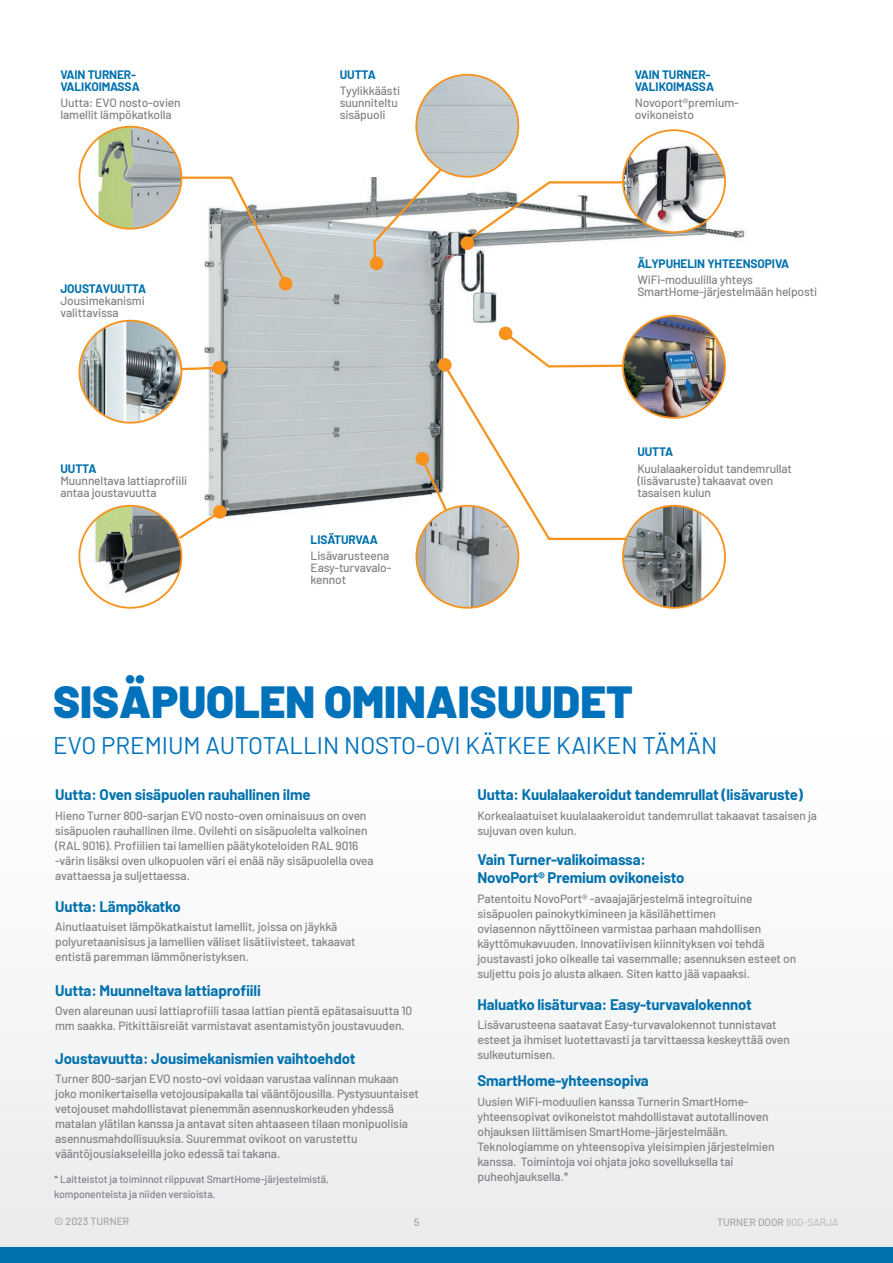
<style>
.page{position:relative;width:893px;height:1263px;background:#fff}
.page>*{position:absolute;margin:0;border:0;box-sizing:border-box;transform-origin:0 0}
.t1{font:900 45px "Barlow";color:#0072bc}
.t2{font:24px "Barlow";color:#0072bc}
.t3{font:700 15px/18px "Barlow";letter-spacing:-.01em;color:#0071ad}
.t4{font:500 12px/15px "Barlow";letter-spacing:-.01em;color:#808285}
.t5{font:700 12px/12px "Barlow";letter-spacing:-.01em;color:#0071ad}
.t6{font:500 10.5px/15px "Barlow";letter-spacing:-.01em;color:#808285}
.t7{font:500 10.5px "Barlow";color:#a5a4a3}
.s1{font-weight:300}
</style>
<div class="page">
<div style="left:0;top:679px;width:893px;height:569px;background:#f7f7f8"></div>
<div style="left:0;top:1247px;width:893px;height:16px;background:#0071ad"></div>
<img style="left:203px;top:178px;width:542px;height:431px">
<img style="left:416px;top:75px;width:102px;height:102px;border-radius:51px">
<div style="left:415px;top:74px;width:104px;height:104px;border:2px solid #f7931d;border-radius:50%"></div>
<img style="left:416px;top:506px;width:102px;height:102px;border-radius:51px">
<img style="left:623px;top:130px;width:102px;height:102px;border-radius:51px">
<div style="left:622px;top:129px;width:104px;height:104px;border:2px solid #f7931d;border-radius:50%"></div>
<svg style="left:177px;top:511px;width:43px;height:30px"></svg>
<svg style="left:177px;top:175px;width:111px;height:110px"></svg>
<svg style="left:372px;top:166px;width:72px;height:100px"></svg>
<svg style="left:461px;top:180px;width:166px;height:66px"></svg>
<svg style="left:419px;top:330px;width:212px;height:230px"></svg>
<img style="left:623px;top:316px;width:102px;height:102px;border-radius:51px">
<div style="left:622px;top:315px;width:104px;height:104px;border:2px solid #f7931d;border-radius:50%"></div>
<div style="left:370px;top:256px;width:13px;height:14px;background:#f7931d;border-radius:50%"></div>
<div style="left:279px;top:277px;width:13px;height:14px;background:#f7931d;border-radius:50%"></div>
<svg style="left:181px;top:360px;width:46px;height:15px"></svg>
<div style="left:213px;top:505px;width:14px;height:14px;background:#f7931d;border-radius:50%"></div>
<div style="left:415px;top:452px;width:14px;height:13px;background:#f7931d;border-radius:50%"></div>
<div style="left:438px;top:358px;width:14px;height:14px;background:#f7931d;border-radius:50%"></div>
<div style="left:499px;top:327px;width:13px;height:13px;background:#f7931d;border-radius:50%"></div>
<div style="left:460px;top:236px;width:14px;height:14px;background:#f7931d;border-radius:50%"></div>
<img style="left:623px;top:506px;width:102px;height:102px;border-radius:51px">
<div style="left:622px;top:505px;width:104px;height:104px;border:2px solid #f7931d;border-radius:50%"></div>
<img style="left:79px;top:321px;width:102px;height:101px">
<div style="left:78px;top:320px;width:104px;height:104px;border:2px solid #f7931d;border-radius:50%"></div>
<img style="left:79px;top:127px;width:102px;height:102px;border-radius:51px">
<div style="left:78px;top:126px;width:104px;height:104px;border:2px solid #f7931d;border-radius:50%"></div>
<img style="left:79px;top:506px;width:102px;height:102px;border-radius:51px">
<div style="left:78px;top:505px;width:104px;height:104px;border:2px solid #f7931d;border-radius:50%"></div>
<p class="t5" style="left:60px;top:67px;width:81px">VAIN TURNER-<br>VALIKOIMASSA</p>
<p class="t4" style="left:60px;top:96px;width:122px;line-height:12px">Uutta: EVO nosto-ovien lamellit lämpökatkolla</p>
<p class="t5" style="left:60px;top:281px;width:87px">JOUSTAVUUTTA</p>
<p class="t4" style="left:60px;top:293px;width:86px;line-height:12px">Jousimekanismi valittavissa</p>
<p class="t5" style="left:60px;top:462px;width:37px">UUTTA</p>
<p class="t4" style="left:60px;top:474px;width:128px;line-height:12px">Muunneltava lattiaprofiili antaa joustavuutta</p>
<p class="t5" style="left:340px;top:67px;width:37px">UUTTA</p>
<p class="t4" style="left:340px;top:84px;width:62px;line-height:12px">Tyylikkäästi suunniteltu sisäpuoli</p>
<p class="t5" style="left:311px;top:532px;width:69px">LISÄTURVAA</p>
<p class="t4" style="left:311px;top:549px;width:82px;line-height:12px">Lisävarusteena<br>Easy-turvavalo&shy;kennot</p>
<p class="t5" style="left:635px;top:67px;width:81px">VAIN TURNER-<br>VALIKOIMASSA</p>
<p class="t4" style="left:635px;top:96px;width:106px;line-height:12px">Novoport®premium&shy;ovikoneisto</p>
<p class="t5" style="left:637px;top:257px;width:153px">ÄLYPUHELIN YHTEENSOPIVA</p>
<p class="t4" style="left:637px;top:273px;width:181px;line-height:12px">WiFi-moduulilla yhteys<br>SmartHome-järjestelmään helposti</p>
<p class="t5" style="left:637px;top:445px;width:37px">UUTTA</p>
<p class="t4" style="left:637px;top:462px;width:156px;line-height:12px">Kuulalaakeroidut tandemrullat (lisävaruste) takaavat oven tasaisen kulun</p>
<h1 class="t1" style="left:53px;top:668px;width:581px">SISÄPUOLEN OMINAISUUDET</h1>
<h2 class="t2" style="left:53px;top:728px;width:666px">EVO PREMIUM AUTOTALLIN NOSTO-OVI KÄTKEE KAIKEN TÄMÄN</h2>
<p class="t3" style="left:55px;top:785px;width:257px">Uutta: Oven sisäpuolen rauhallinen ilme</p>
<p class="t4" style="left:55px;top:807px;width:320px">Hieno Turner 800-sarjan EVO nosto-oven ominaisuus on oven sisäpuolen rauhallinen ilme. Ovilehti on sisäpuolelta valkoinen (RAL 9016). Profiilien tai lamellien päätykoteloiden RAL 9016 -värin lisäksi oven ulkopuolen väri ei enää näy sisäpuolella ovea avattaessa ja suljettaessa.</p>
<p class="t3" style="left:55px;top:896px;width:127px">Uutta: Lämpökatko</p>
<p class="t4" style="left:55px;top:918px;width:302px">Ainutlaatuiset lämpökatkaistut lamellit, joissa on jäykkä polyuretaanisisus ja lamellien väliset lisätiivisteet, takaavat entistä paremman lämmöneristyksen.</p>
<p class="t3" style="left:55px;top:980px;width:207px">Uutta: Muunneltava lattiaprofiili</p>
<p class="t4" style="left:55px;top:1002px;width:359px">Oven alareunan uusi lattiaprofiili tasaa lattian pientä epätasaisuutta 10 mm saakka. Pitkittäisreiät varmistavat asentamistyön joustavuuden.</p>
<p class="t3" style="left:55px;top:1048px;width:302px">Joustavuutta: Jousimekanismien vaihtoehdot</p>
<p class="t4" style="left:55px;top:1070px;width:365px">Turner 800-sarjan EVO nosto-ovi voidaan varustaa valinnan mukaan joko monikertaisella vetojousipakalla tai vääntöjousilla. Pystysuuntaiset vetojouset mahdollistavat pienemmän asennuskorkeuden yhdessä matalan ylätilan kanssa ja antavat siten ahtaaseen tilaan monipuolisia asennusmahdollisuuksia. Suuremmat ovikoot on varustettu vääntöjousiakseleilla joko edessä tai takana.</p>
<p class="t6" style="left:54px;top:1171px;width:276px">* Laitteistot ja toiminnot riippuvat SmartHome-järjestelmistä, komponenteista ja niiden versioista.</p>
<p class="t3" style="left:477px;top:785px;width:327px">Uutta: Kuulalaakeroidut tandemrullat (lisävaruste)</p>
<p class="t4" style="left:477px;top:807px;width:341px">Korkealaatuiset kuulalaakeroidut tandemrullat takaavat tasaisen ja sujuvan oven kulun.</p>
<p class="t3" style="left:477px;top:849px;width:209px">Vain Turner-valikoimassa:<br>NovoPort® Premium ovikoneisto</p>
<p class="t4" style="left:477px;top:890px;width:320px">Patentoitu NovoPort® -avaajajärjestelmä integroituine sisäpuolen painokytkimineen ja käsilähettimen<br>oviasennon näyttöineen varmistaa parhaan mahdollisen käyttömukavuuden. Innovatiivisen kiinnityksen voi tehdä joustavasti joko oikealle tai vasemmalle; asennuksen esteet on suljettu pois jo alusta alkaen. Siten katto jää vapaaksi.</p>
<p class="t3" style="left:477px;top:994px;width:276px">Haluatko lisäturvaa: Easy-turvavalokennot</p>
<p class="t4" style="left:477px;top:1017px;width:314px">Lisävarusteena saatavat Easy-turvavalokennot tunnistavat esteet ja ihmiset luotettavasti ja tarvittaessa keskeyttää oven sulkeutumisen.</p>
<p class="t3" style="left:477px;top:1071px;width:173px">SmartHome-yhteensopiva</p>
<p class="t4" style="left:477px;top:1093px;width:299px">Uusien WiFi-moduulien kanssa Turnerin SmartHome&shy;yhteensopivat ovikoneistot mahdollistavat autotallinoven ohjauksen liittämisen SmartHome-järjestelmään.<br>Teknologiamme on yhteensopiva yleisimpien järjestelmien kanssa. Toimintoja voi ohjata joko sovelluksella tai puheohjauksella.*</p>
<p class="t7" style="left:55px;top:1213px;width:76px">© 2023 TURNER</p>
<p class="t7" style="left:414px;top:1214px;width:7px">5</p>
<p class="t7" style="left:717px;top:1214px;width:123px">TURNER DOOR <span class="s1">800-SARJA</span></p>
</div>
